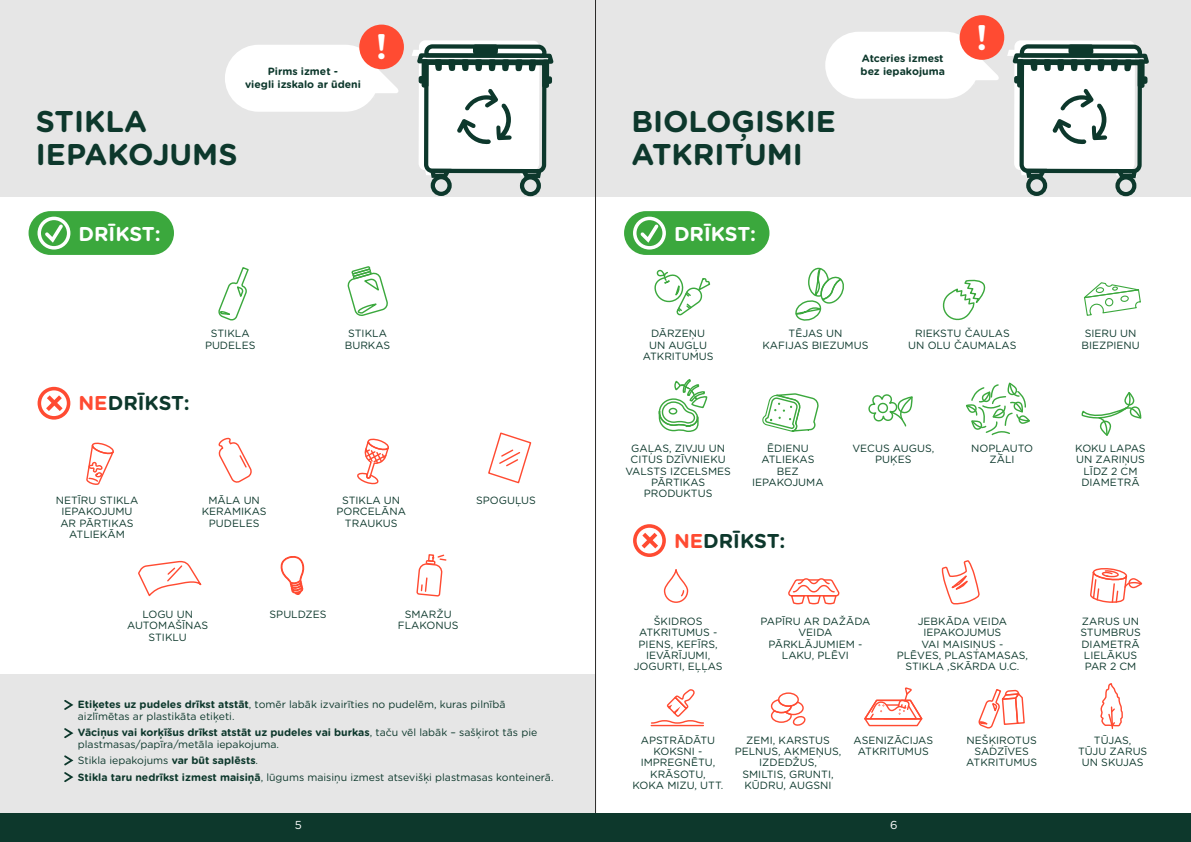
<style>
.page{position:relative;width:1191px;height:842px;background:#fff}
.page>*{position:absolute;margin:0;border:0;box-sizing:border-box;transform-origin:0 0}
.t1{font:700 35.4px "Gotham Rounded";color:#fff}
.t2{font:700 30px/32.4px "Gotham Rounded";color:#0d382c}
.t3{font:700 20px "Gotham Rounded";color:#0d382c}
.t4{font:700 20px "Gotham Rounded";color:#fff}
.t5{font:11.5px "Gotham Rounded";color:#fefefe}
.t6{font:10.5px/11.3px "Gotham Rounded";color:#0d382c;text-align:center}
.t7{font:700 10.5px/12.6px "Gotham Rounded";color:#0d382c;text-align:center}
.s1{color:#ff4b32}
.s2{font-weight:700}
</style>
<div class="page">
<div style="left:0;top:0;width:595px;height:196px;background:#e6e6e6"></div>
<div style="left:29px;top:211px;width:145px;height:44px;background:#3ba83d;border-radius:22px"></div>
<div style="left:0;top:674px;width:595px;height:156px;background:#e6e6e6"></div>
<div style="left:431px;top:175px;width:21px;height:21px;border:4px solid #0d382c;border-radius:50%"></div>
<div style="left:520px;top:175px;width:21px;height:21px;border:4px solid #0d382c;border-radius:50%"></div>
<svg style="left:347px;top:266px;width:41px;height:50px"></svg>
<svg style="left:218px;top:267px;width:31px;height:54px"></svg>
<svg style="left:357px;top:439px;width:32px;height:46px"></svg>
<svg style="left:488px;top:432px;width:44px;height:52px"></svg>
<svg style="left:218px;top:437px;width:34px;height:46px"></svg>
<svg style="left:138px;top:560px;width:64px;height:37px"></svg>
<svg style="left:280px;top:556px;width:24px;height:39px"></svg>
<svg style="left:87px;top:442px;width:27px;height:43px"></svg>
<svg style="left:416px;top:554px;width:31px;height:43px"></svg>
<svg style="left:412px;top:40px;width:142px;height:140px;background:#bfcac7"></svg>
<svg style="left:38px;top:387px;width:32px;height:33px"></svg>
<div style="left:38px;top:217px;width:32px;height:33px;border:3px solid #fff;border-radius:50%"></div>
<svg style="left:45px;top:224px;width:18px;height:19px"></svg>
<svg style="left:225px;top:25px;width:179px;height:87px"></svg>
<svg style="left:64px;top:700px;width:9px;height:10px"></svg>
<svg style="left:64px;top:728px;width:9px;height:10px"></svg>
<svg style="left:64px;top:755px;width:9px;height:10px"></svg>
<svg style="left:64px;top:772px;width:9px;height:10px"></svg>
<div style="left:595px;top:0;width:596px;height:196px;background:#e6e6e6"></div>
<div style="left:624px;top:211px;width:145px;height:44px;background:#3ba83d;border-radius:22px"></div>
<div style="left:633px;top:217px;width:33px;height:33px;border:3px solid #fff;border-radius:50%"></div>
<svg style="left:640px;top:224px;width:18px;height:19px"></svg>
<div style="left:1026px;top:175px;width:21px;height:21px;border:4px solid #0d382c;border-radius:50%"></div>
<div style="left:1115px;top:175px;width:21px;height:21px;border:4px solid #0d382c;border-radius:50%"></div>
<svg style="left:654px;top:269px;width:57px;height:47px"></svg>
<svg style="left:795px;top:267px;width:49px;height:54px"></svg>
<svg style="left:942px;top:280px;width:44px;height:41px"></svg>
<svg style="left:1084px;top:282px;width:57px;height:34px"></svg>
<svg style="left:658px;top:379px;width:50px;height:53px"></svg>
<svg style="left:762px;top:393px;width:56px;height:39px"></svg>
<svg style="left:868px;top:394px;width:45px;height:33px"></svg>
<svg style="left:1081px;top:392px;width:61px;height:44px"></svg>
<svg style="left:966px;top:382px;width:64px;height:54px"></svg>
<svg style="left:941px;top:560px;width:39px;height:45px"></svg>
<svg style="left:1090px;top:568px;width:53px;height:35px"></svg>
<div style="left:664px;top:569px;width:24px;height:34px;border:1px solid #ff4b32;border-radius:11px"></div>
<svg style="left:681px;top:590px;width:4px;height:8px"></svg>
<svg style="left:770px;top:692px;width:36px;height:34px"></svg>
<svg style="left:864px;top:687px;width:59px;height:40px"></svg>
<svg style="left:788px;top:578px;width:52px;height:27px"></svg>
<hr style="left:651px;top:725px;width:52px;height:1px;background:#ff4b32">
<svg style="left:651px;top:689px;width:53px;height:35px"></svg>
<svg style="left:978px;top:689px;width:47px;height:40px"></svg>
<svg style="left:633px;top:524px;width:33px;height:33px"></svg>
<svg style="left:825px;top:15px;width:324px;height:165px"></svg>
<hr style="left:595px;top:0;width:1px;height:842px;background:#2b2a29">
<div style="left:0;top:814px;width:595px;height:28px;background:#0d382c"></div>
<div style="left:595px;top:814px;width:596px;height:28px;background:#0d382c"></div>
<svg style="left:1100px;top:683px;width:23px;height:46px"></svg>
<h2 class="t2" style="left:36px;top:107px;width:203px">STIKLA<br>IEPAKOJUMS</h2>
<p class="t7" style="left:245px;top:65px;width:117px">Pirms izmet -<br>viegli izskalo ar ūdeni</p>
<h1 class="t1" style="left:376px;top:31px;width:13px">!</h1>
<h3 class="t4" style="left:78px;top:225px;width:84px">DRĪKST:</h3>
<p class="t6" style="left:205px;top:329px;width:52px">STIKLA<br>PUDELES</p>
<p class="t6" style="left:345px;top:329px;width:47px">STIKLA<br>BURKAS</p>
<h3 class="t3" style="left:78px;top:394px;width:113px"><span class="s1">NE</span>DRĪKST:</h3>
<p class="t6" style="left:56px;top:495px;width:84px">NETĪRU STIKLA<br>IEPAKOJUMU<br>AR PĀRTIKAS<br>ATLIEKĀM</p>
<p class="t6" style="left:202px;top:495px;width:66px">MĀLA UN<br>KERAMIKAS<br>PUDELES</p>
<p class="t6" style="left:336px;top:495px;width:71px">STIKLA UN<br>PORCELĀNA<br>TRAUKUS</p>
<p class="t6" style="left:476px;top:495px;width:61px">SPOGUĻUS</p>
<p class="t6" style="left:127px;top:609px;width:83px">LOGU UN<br>AUTOMAŠĪNAS<br>STIKLU</p>
<p class="t6" style="left:270px;top:609px;width:58px">SPULDZES</p>
<p class="t6" style="left:398px;top:609px;width:62px">SMARŽU<br>FLAKONUS</p>
<p class="t6" style="left:78px;top:700px;width:429px;text-align:left"><span class="s2">Etiķetes uz pudeles drīkst atstāt</span>, tomēr labāk izvairīties no pudelēm, kuras pilnībā aizlīmētas ar plastikāta etiķeti.</p>
<p class="t6" style="left:78px;top:728px;width:461px;text-align:left"><span class="s2">Vāciņus vai korķīšus drīkst atstāt uz pudeles vai burkas</span>, taču vēl labāk – sašķirot tās pie plastmasas/papīra/metāla iepakojuma.</p>
<p class="t6" style="left:78px;top:753px;width:477px;line-height:16.6px;text-align:left">Stikla iepakojums <span class="s2">var būt saplēsts</span>.<br><span class="s2">Stikla taru nedrīkst izmest maisiņā</span>, lūgums maisiņu izmest atsevišķi plastmasas konteinerā.</p>
<p class="t5" style="left:295px;top:820px;width:9px">5</p>
<h2 class="t2" style="left:631px;top:107px;width:206px">BIOLOĢISKIE<br>ATKRITUMI</h2>
<h3 class="t4" style="left:674px;top:225px;width:84px">DRĪKST:</h3>
<p class="t7" style="left:860px;top:52px;width:86px;text-align:left">Atceries izmest bez iepakojuma</p>
<h1 class="t1" style="left:976px;top:22px;width:13px">!</h1>
<p class="t6" style="left:642px;top:329px;width:72px">DĀRZEŅU<br>UN AUGĻU<br>ATKRITUMUS</p>
<p class="t6" style="left:762px;top:329px;width:107px">TĒJAS UN<br>KAFIJAS BIEZUMUS</p>
<p class="t6" style="left:908px;top:329px;width:110px">RIEKSTU ČAULAS<br>UN OLU ČAUMALAS</p>
<p class="t6" style="left:1081px;top:329px;width:60px">SIERU UN<br>BIEZPIENU</p>
<p class="t6" style="left:752px;top:443px;width:73px">ĒDIENU<br>ATLIEKAS<br>BEZ<br>IEPAKOJUMA</p>
<p class="t6" style="left:625px;top:443px;width:107px">GAĻAS, ZIVJU UN<br>CITUS DZĪVNIEKU<br>VALSTS IZCELSMES<br>PĀRTIKAS<br>PRODUKTUS</p>
<p class="t6" style="left:852px;top:443px;width:83px">VECUS AUGUS,<br>PUĶES</p>
<p class="t6" style="left:1075px;top:443px;width:72px">KOKU LAPAS<br>UN ZARIŅUS<br>LĪDZ 2 CM<br>DIAMETRĀ</p>
<p class="t6" style="left:971px;top:443px;width:63px">NOPĻAUTO<br>ZĀLI</p>
<h3 class="t3" style="left:674px;top:532px;width:113px"><span class="s1">NE</span>DRĪKST:</h3>
<p class="t6" style="left:634px;top:616px;width:90px">ŠKIDROS<br>ATKRITUMUS -<br>PIENS, KEFĪRS,<br>IEVĀRĪJUMI,<br>JOGURTI, EĻĻAS</p>
<p class="t6" style="left:760px;top:616px;width:111px">PAPĪRU AR DAŽĀDA<br>VEIDA<br>PĀRKLĀJUMIEM -<br>LAKU, PLĒVI</p>
<p class="t6" style="left:896px;top:616px;width:133px">JEBKĀDA VEIDA<br>IEPAKOJUMUS<br>VAI MAISIŅUS -<br>PLĒVES, PLASTAMASAS,<br>STIKLA ,SKĀRDA U.C.</p>
<p class="t6" style="left:1080px;top:616px;width:62px">ZARUS UN<br>STUMBRUS<br>DIAMETRĀ<br>LIELĀKUS<br>PAR 2 CM</p>
<p class="t6" style="left:632px;top:735px;width:92px">APSTRĀDĀTU<br>KOKSNI -<br>IMPREGNĒTU,<br>KRĀSOTU,<br>KOKA MIZU, UTT.</p>
<p class="t6" style="left:734px;top:735px;width:108px">ZEMI, KARSTUS<br>PELNUS, AKMEŅUS,<br>IZDEDŽUS,<br>SMILTIS, GRUNTI,<br>KŪDRU, AUGSNI</p>
<p class="t6" style="left:853px;top:735px;width:81px">ASENIZĀCIJAS<br>ATKRITUMUS</p>
<p class="t6" style="left:966px;top:735px;width:72px">NEŠĶIROTUS<br>SADZĪVES<br>ATKRITUMUS</p>
<p class="t5" style="left:890px;top:820px;width:9px">6</p>
<p class="t6" style="left:1078px;top:735px;width:71px">TŪJAS,<br>TŪJU ZARUS<br>UN SKUJAS</p>
</div>
